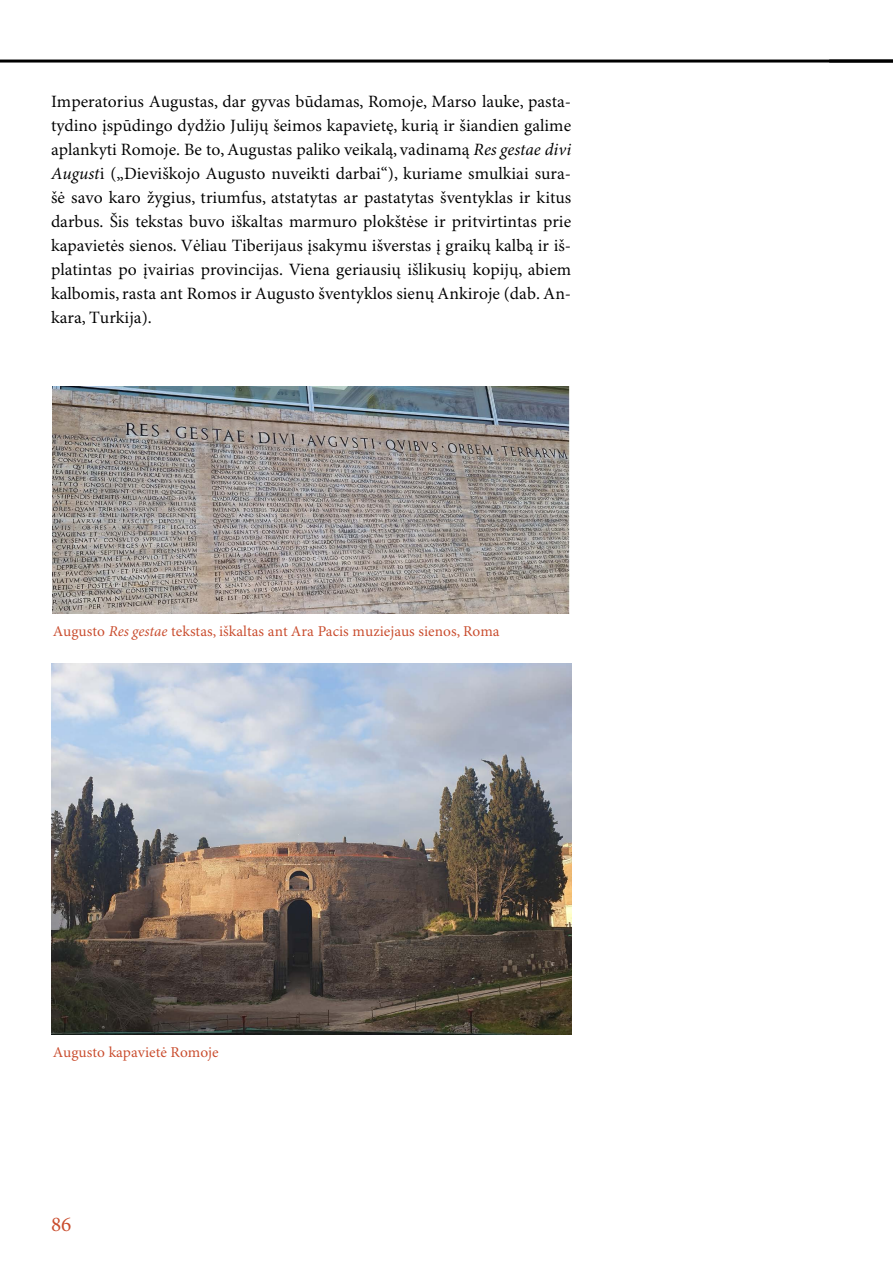
<style>
.page{position:relative;width:893px;height:1263px;background:#fff}
.page>*{position:absolute;margin:0;border:0;box-sizing:border-box;transform-origin:0 0}
.PAVADINIMAS{font:21px "Minion Pro Kir";color:#c94b2c}
.TEKSTAS{font:17.25px/24px "Minion Pro Kir";color:#000;text-align:justify}
.NUOTRAUKOS{font:15px "Minion Pro Kir";color:#c94b2c}
.s1{font-style:italic}
</style>
<div class="page">
<hr style="left:0;top:60px;width:893px;height:3px;background:#000">
<img style="left:51px;top:663px;width:520px;height:371px">
<img style="left:53px;top:387px;width:516px;height:227px">
<p class="TEKSTAS" style="left:51px;top:89px;width:522px">Imperatorius Augustas, dar gyvas būdamas, Romoje, Marso lauke, pasta&shy;tydino įspūdingo dydžio Julijų šeimos kapavietę, kurią ir šiandien galime aplankyti Romoje. Be to, Augustas paliko veikalą, vadinamą <span class="s1">Res gestae divi August</span>i („Dieviškojo Augusto nuveikti darbai“), kuriame smulkiai sura&shy;šė savo karo žygius, triumfus, atstatytas ar pastatytas šventyklas ir kitus darbus. Šis tekstas buvo iškaltas marmuro plokštėse ir pritvirtintas prie kapavietės sienos. Vėliau Tiberijaus įsakymu išverstas į graikų kalbą ir iš&shy;platintas po įvairias provincijas. Viena geriausių išlikusių kopijų, abiem kalbomis, rasta ant Romos ir Augusto šventyklos sienų Ankiroje (dab. An&shy;kara, Turkija).</p>
<p class="NUOTRAUKOS" style="left:53px;top:621px;width:448px">Augusto <span class="s1">Res gestae</span> tekstas, iškaltas ant Ara Pacis muziejaus sienos, Roma</p>
<p class="NUOTRAUKOS" style="left:53px;top:1042px;width:168px">Augusto kapavietė Romoje</p>
<p class="PAVADINIMAS" style="left:51px;top:1210px;width:22px">86</p>
</div>
